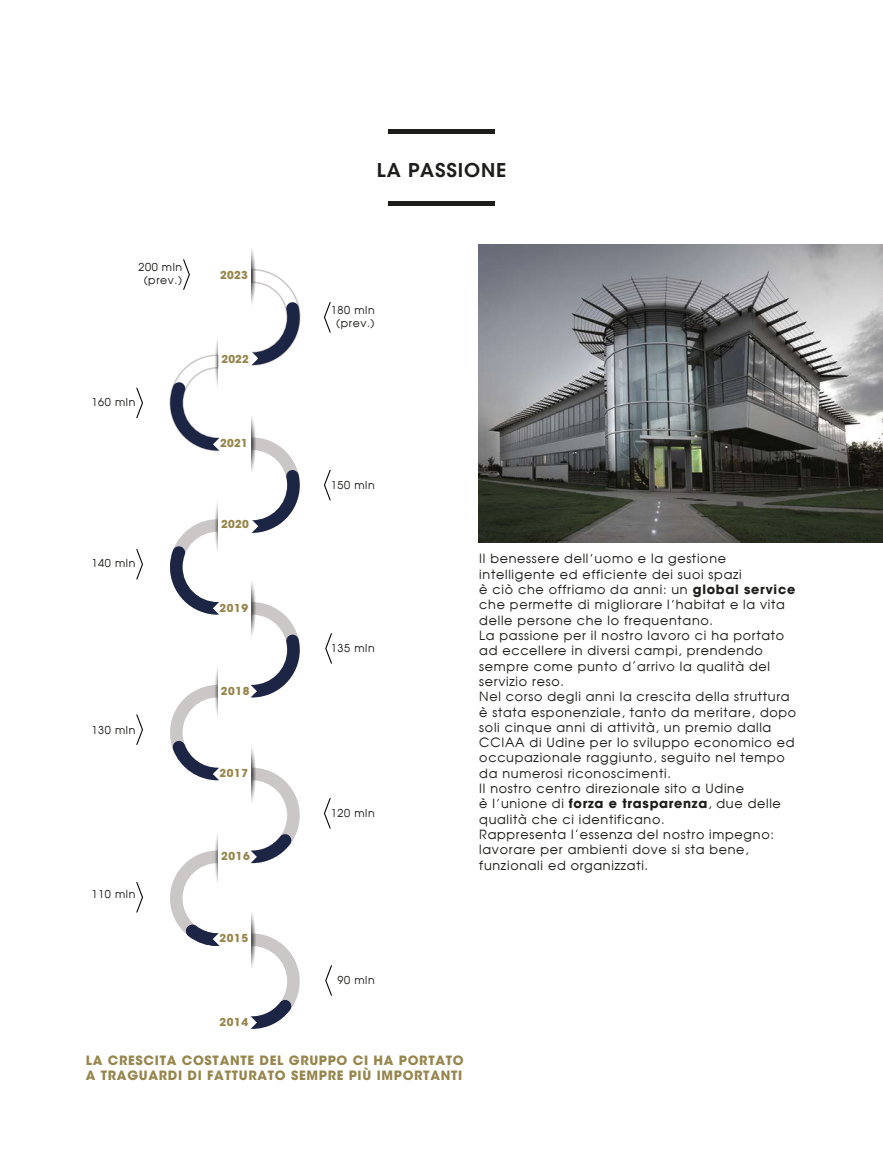
<style>
.page{position:relative;width:883px;height:1171px;background:#fff}
.page>*{position:absolute;margin:0;border:0;box-sizing:border-box;transform-origin:0 0}
.t1{font:600 18.9px "ITC Avant Garde Std";letter-spacing:.045em;color:#1d1d1b}
.t2{font:12.75px/15.3px "Avant Garde";letter-spacing:.055em;color:#1d1d1b}
.t3{font:700 12.75px/15.3px "ITC Avant Garde Std";letter-spacing:.055em;color:#96864d}
.t4{font:10.95px/13px "Avant Garde";letter-spacing:.055em;color:#1d1d1b;text-align:center}
.t5{font:700 10.95px "ITC Avant Garde Std";letter-spacing:.055em;color:#96864d}
.s1{font-family:"ITC Avant Garde Std";font-weight:700}
</style>
<div class="page">
<hr style="left:388px;top:201px;width:106px;height:4px;background:#1d1d1b">
<hr style="left:388px;top:129px;width:106px;height:4px;background:#1d1d1b">
<svg style="left:251px;top:268px;width:50px;height:98px"></svg>
<svg style="left:183px;top:259px;width:7px;height:31px"></svg>
<svg style="left:252px;top:250px;width:4px;height:56px"></svg>
<svg style="left:250px;top:602px;width:49px;height:96px"></svg>
<svg style="left:251px;top:437px;width:48px;height:96px"></svg>
<svg style="left:170px;top:851px;width:54px;height:95px"></svg>
<svg style="left:170px;top:685px;width:49px;height:96px"></svg>
<svg style="left:250px;top:768px;width:49px;height:96px"></svg>
<svg style="left:250px;top:933px;width:49px;height:96px"></svg>
<svg style="left:136px;top:714px;width:7px;height:31px"></svg>
<svg style="left:325px;top:633px;width:7px;height:30px"></svg>
<svg style="left:136px;top:882px;width:7px;height:30px"></svg>
<svg style="left:324px;top:798px;width:7px;height:30px"></svg>
<svg style="left:325px;top:965px;width:7px;height:31px"></svg>
<svg style="left:136px;top:549px;width:7px;height:30px"></svg>
<svg style="left:136px;top:388px;width:7px;height:30px"></svg>
<svg style="left:324px;top:470px;width:7px;height:30px"></svg>
<svg style="left:324px;top:302px;width:7px;height:30px"></svg>
<svg style="left:252px;top:913px;width:4px;height:57px"></svg>
<svg style="left:252px;top:748px;width:4px;height:56px"></svg>
<svg style="left:252px;top:582px;width:4px;height:56px"></svg>
<svg style="left:252px;top:417px;width:4px;height:57px"></svg>
<svg style="left:213px;top:833px;width:5px;height:55px"></svg>
<svg style="left:213px;top:667px;width:5px;height:54px"></svg>
<svg style="left:170px;top:519px;width:49px;height:96px"></svg>
<svg style="left:213px;top:502px;width:5px;height:54px"></svg>
<svg style="left:169px;top:354px;width:51px;height:98px"></svg>
<svg style="left:214px;top:338px;width:4px;height:54px"></svg>
<img style="left:478px;top:245px;width:404px;height:297px">
<p class="t4" style="left:138px;top:260px;width:45px">200 mln (prev.)</p>
<p class="t5" style="left:220px;top:268px;width:29px">2023</p>
<p class="t4" style="left:91px;top:395px;width:45px">160 mln</p>
<p class="t4" style="left:91px;top:556px;width:45px">140 mln</p>
<p class="t4" style="left:91px;top:723px;width:45px">130 mln</p>
<p class="t4" style="left:91px;top:887px;width:45px">110 mln</p>
<p class="t5" style="left:221px;top:352px;width:29px">2022</p>
<p class="t5" style="left:220px;top:436px;width:29px">2021</p>
<p class="t5" style="left:221px;top:517px;width:29px">2020</p>
<p class="t5" style="left:219px;top:600px;width:30px">2019</p>
<p class="t5" style="left:220px;top:683px;width:30px">2018</p>
<p class="t5" style="left:219px;top:766px;width:30px">2017</p>
<p class="t5" style="left:221px;top:848px;width:30px">2016</p>
<p class="t5" style="left:219px;top:931px;width:30px">2015</p>
<p class="t5" style="left:219px;top:1015px;width:30px">2014</p>
<h1 class="t1" style="left:377px;top:158px;width:131px">LA PASSIONE</h1>
<p class="t4" style="left:331px;top:303px;width:45px">180 mln (prev.)</p>
<p class="t4" style="left:331px;top:478px;width:45px">150 mln</p>
<p class="t4" style="left:331px;top:641px;width:45px">135 mln</p>
<p class="t4" style="left:331px;top:806px;width:45px">120 mln</p>
<p class="t4" style="left:337px;top:973px;width:39px">90 mln</p>
<p class="t2" style="left:479px;top:551px;width:318px">Il benessere dell uomo e la gestione intelligente ed efficiente dei suoi spazi<br>è ciò che offriamo da anni: un <span class="s1">global service </span>che permette di migliorare l habitat e la vita delle persone che lo frequentano.<br>La passione per il nostro lavoro ci ha portato ad eccellere in diversi campi, prendendo sempre come punto d arrivo la qualità del servizio reso.<br>Nel corso degli anni la crescita della struttura è stata esponenziale, tanto da meritare, dopo soli cinque anni di attività, un premio dalla CCIAA di Udine per lo sviluppo economico ed occupazionale raggiunto, seguito nel tempo da numerosi riconoscimenti.<br>Il nostro centro direzionale sito a Udine<br>è l unione di <span class="s1">forza e trasparenza</span>, due delle qualità che ci identificano.<br>Rappresenta l essenza del nostro impegno: lavorare per ambienti dove si sta bene, funzionali ed organizzati.</p>
<p class="t3" style="left:86px;top:1052px;width:379px">LA CRESCITA COSTANTE DEL GRUPPO CI HA PORTATO<br>A TRAGUARDI DI FATTURATO SEMPRE PIÙ IMPORTANTI</p>
</div>
